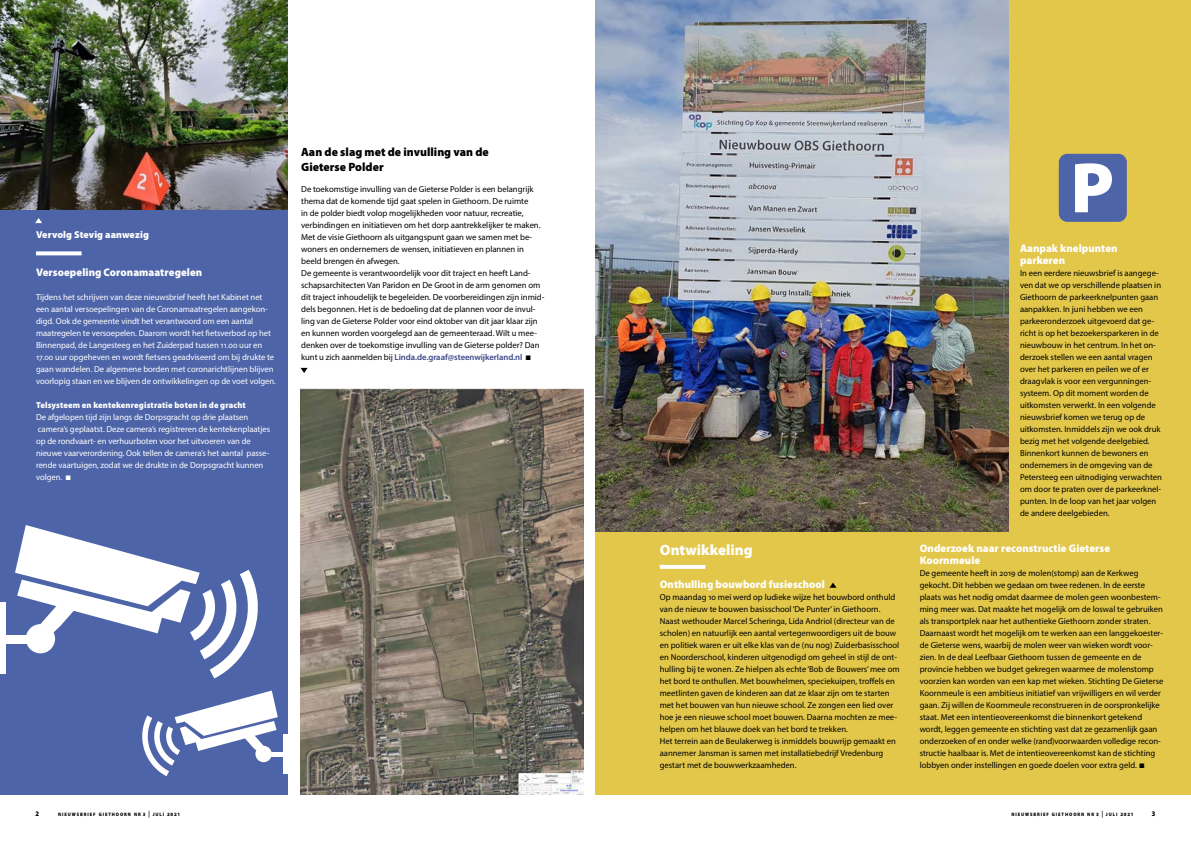
<style>
.page{position:relative;width:1191px;height:842px;background:#fff}
.page>*{position:absolute;margin:0;border:0;box-sizing:border-box;transform-origin:0 0}
.t1{font:900 15px "Myriad Pro";color:#fff}
.t2{font:900 12px/15px "Myriad Pro";color:#000}
.t3{font:900 11px/12px "Myriad Pro";letter-spacing:.005em;color:#fff}
.t4{font:900 10px "Myriad Pro";letter-spacing:.005em;color:#fff}
.t5{font:8.7px/12px "Myriad Pro";color:#000}
.t6{font:8.7px/12px "Myriad Pro";letter-spacing:-.005em;color:#fff}
.t7{font:900 8.7px "Myriad Pro";letter-spacing:.015em;color:#fff}
.t8{font:900 7px "Myriad Pro";color:#000;scale:.9 1}
.t9{font:900 4.9px "Myriad Pro";letter-spacing:.215em;color:#000;scale:.9 1}
.s1{font-weight:600;color:#3a4687}
.s2{font-size:7px}
</style>
<div class="page">
<div style="left:595px;top:0;width:596px;height:794px;background:#e2c74a"></div>
<div style="left:1058px;top:154px;width:68px;height:68px;background:#4d64a8;border-radius:9px"></div>
<svg style="left:1075px;top:163px;width:37px;height:49px"></svg>
<div style="left:0;top:0;width:287px;height:794px;background:#4d64a8"></div>
<img style="left:0;top:0;width:287px;height:210px">
<img style="left:300px;top:388px;width:284px;height:406px">
<svg style="left:36px;top:251px;width:46px;height:4px"></svg>
<svg style="left:660px;top:565px;width:45px;height:4px"></svg>
<img style="left:595px;top:0;width:413px;height:531px">
<svg style="left:35px;top:218px;width:7px;height:5px"></svg>
<svg style="left:300px;top:368px;width:8px;height:5px"></svg>
<svg style="left:829px;top:583px;width:7px;height:5px"></svg>
<div style="left:6px;top:635px;width:29px;height:9px;background:#fff"></div>
<div style="left:0;top:603px;width:6px;height:71px;background:#fff"></div>
<svg style="left:15px;top:525px;width:243px;height:153px"></svg>
<div style="left:267px;top:752px;width:16px;height:5px;background:#fff"></div>
<div style="left:283px;top:734px;width:7px;height:40px;background:#fff"></div>
<svg style="left:142px;top:690px;width:136px;height:86px"></svg>
<p class="t4" style="left:36px;top:228px;width:114px">Vervolg Stevig aanwezig</p>
<p class="t3" style="left:36px;top:266px;width:168px">Versoepeling Coronamaatregelen</p>
<p class="t6" style="left:36px;top:291px;width:241px">Tijdens het schrijven van deze nieuwsbrief heeft het Kabinet net een aantal versoepelingen van de Coronamaatregelen aangekon&shy;digd. Ook de gemeente vindt het verantwoord om een aantal maatregelen te versoepelen. Daarom wordt het fietsverbod op het Binnenpad, de Langesteeg en het Zuiderpad tussen 11.00 uur en 17.00 uur opgeheven en wordt fietsers geadviseerd om bij drukte te gaan wandelen. De algemene borden met coronarichtlijnen blijven voorlopig staan en we blijven de ontwikkelingen op de voet volgen.</p>
<p class="t7" style="left:36px;top:399px;width:211px">Telsysteem en kentekenregistratie boten in de gracht</p>
<p class="t6" style="left:36px;top:411px;width:236px">De afgelopen tijd zijn langs de Dorpsgracht op drie plaatsen camera’s geplaatst. Deze camera’s registreren de kentekenplaatjes op de rondvaart- en verhuurboten voor het uitvoeren van de nieuwe vaarverordening. Ook tellen de camera’s het aantal passe&shy;rende vaartuigen, zodat we de drukte in de Dorpsgracht kunnen volgen. ■</p>
<h2 class="t2" style="left:301px;top:144px;width:189px">Aan de slag met de invulling van de<br>Gieterse Polder</h2>
<p class="t5" style="left:301px;top:183px;width:245px">De toekomstige invulling van de Gieterse Polder is een belangrijk thema dat de komende tijd gaat spelen in Giethoorn. De ruimte<br>in de polder biedt volop mogelijkheden voor natuur, recreatie, verbindingen en initiatieven om het dorp aantrekkelijker te maken.<br>Met de visie Giethoorn als uitgangspunt gaan we samen met be&shy;woners en ondernemers de wensen, initiatieven en plannen in beeld brengen én afwegen.<br>De gemeente is verantwoordelijk voor dit traject en heeft Land&shy;schapsarchitecten Van Paridon en De Groot in de arm genomen om dit traject inhoudelijk te begeleiden. De voorbereidingen zijn inmid&shy;dels begonnen. Het is de bedoeling dat de plannen voor de invul&shy;ling van de Gieterse Polder voor eind oktober van dit jaar klaar zijn en kunnen worden voorgelegd aan de gemeenteraad. Wilt u mee&shy;denken over de toekomstige invulling van de Gieterse polder? Dan kunt u zich aanmelden bij <span class="s1">Linda.de.graaf@steenwijkerland.nl</span> ■</p>
<h1 class="t1" style="left:660px;top:540px;width:94px">Ontwikkeling</h1>
<p class="t3" style="left:660px;top:578px;width:167px">Onthulling bouwbord fusieschool</p>
<p class="t5" style="left:660px;top:591px;width:241px">Op maandag 10 mei werd op ludieke wijze het bouwbord onthuld van de nieuw te bouwen basisschool ‘De Punter’ in Giethoorn.<br>Naast wethouder Marcel Scheringa, Lida Andriol (directeur van de scholen) en natuurlijk een aantal vertegenwoordigers uit de bouw en politiek waren er uit elke klas van de (nu nog) Zuiderbasisschool en Noorderschool, kinderen uitgenodigd om geheel in stijl de ont&shy;hulling bij te wonen. Ze hielpen als echte ‘Bob de Bouwers’ mee om het bord te onthullen. Met bouwhelmen, speciekuipen, troffels en meetlinten gaven de kinderen aan dat ze klaar zijn om te starten met het bouwen van hun nieuwe school. Ze zongen een lied over hoe je een nieuwe school moet bouwen. Daarna mochten ze mee&shy;helpen om het blauwe doek van het bord te trekken.<br>Het terrein aan de Beulakerweg is inmiddels bouwrijp gemaakt en aannemer Jansman is samen met installatiebedrijf Vredenburg gestart met de bouwwerkzaamheden.</p>
<p class="t3" style="left:1020px;top:242px;width:99px">Aanpak knelpunten parkeren</p>
<p class="t5" style="left:1020px;top:267px;width:143px">In een eerdere nieuwsbrief is aangege&shy;ven dat we op verschillende plaatsen in Giethoorn de parkeerknelpunten gaan aanpakken. In juni hebben we een parkeeronderzoek uitgevoerd dat ge&shy;richt is op het bezoekersparkeren in de nieuwbouw in het centrum. In het on&shy;derzoek stellen we een aantal vragen over het parkeren en peilen we of er draagvlak is voor een vergunningen&shy;systeem. Op dit moment worden de uitkomsten verwerkt. In een volgende nieuwsbrief komen we terug op de uitkomsten. Inmiddels zijn we ook druk bezig met het volgende deelgebied.<br>Binnenkort kunnen de bewoners en ondernemers in de omgeving van de Petersteeg een uitnodiging verwachten om door te praten over de parkeerknel&shy;punten. In de loop van het jaar volgen de andere deelgebieden.</p>
<p class="t3" style="left:919px;top:542px;width:192px">Onderzoek naar reconstructie Gieterse<br>Koornmeule</p>
<p class="t5" style="left:919px;top:567px;width:245px">De gemeente heeft in 2019 de molen(stomp) aan de Kerkweg gekocht. Dit hebben we gedaan om twee redenen. In de eerste plaats was het nodig omdat daarmee de molen geen woonbestem&shy;ming meer was. Dat maakte het mogelijk om de loswal te gebruiken als transportplek naar het authentieke Giethoorn zonder straten.<br>Daarnaast wordt het mogelijk om te werken aan een langgekoester&shy;de Gieterse wens, waarbij de molen weer van wieken wordt voor&shy;zien. In de deal Leefbaar Giethoorn tussen de gemeente en de provincie hebben we budget gekregen waarmee de molenstomp voorzien kan worden van een kap met wieken. Stichting De Gieterse Koornmeule is een ambitieus initiatief van vrijwilligers en wil verder gaan. Zij willen de Koornmeule reconstrueren in de oorspronkelijke staat. Met een intentieovereenkomst die binnenkort getekend wordt, leggen gemeente en stichting vast dat ze gezamenlijk gaan onderzoeken of en onder welke (rand)voorwaarden volledige recon&shy;structie haalbaar is. Met de intentieovereenkomst kan de stichting lobbyen onder instellingen en goede doelen voor extra geld. ■</p>
<p class="t8" style="left:36px;top:809px;width:6px">2</p>
<p class="t9" style="left:58px;top:811px;width:137px">NIEUWSBRIEF GIETHOORN NR 3 <span class="s2">|</span> JULI 2021</p>
<p class="t9" style="left:1011px;top:811px;width:137px">NIEUWSBRIEF GIETHOORN NR 3 <span class="s2">|</span> JULI 2021</p>
<p class="t8" style="left:1151px;top:809px;width:6px">3</p>
</div>
